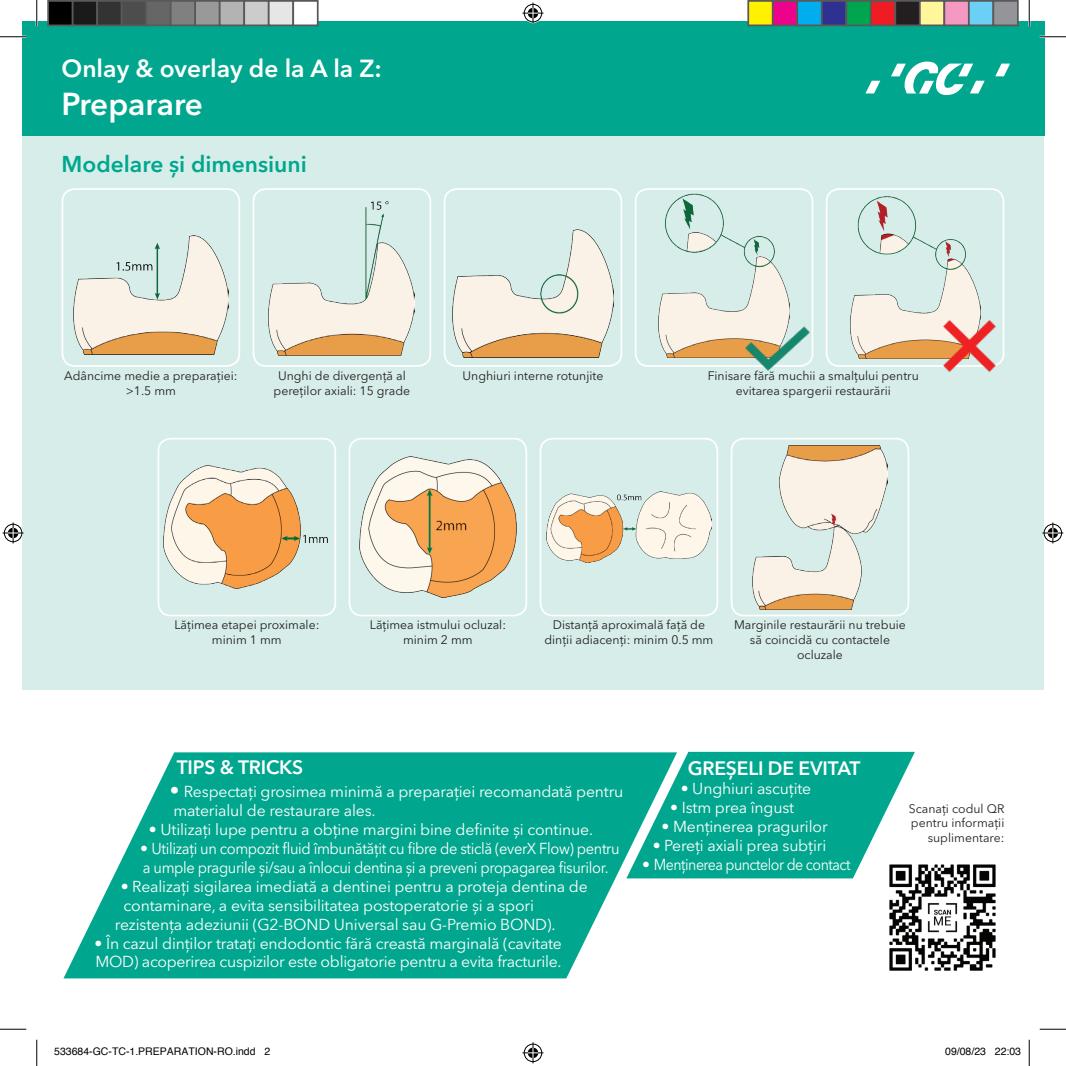
<style>
.page{position:relative;width:1066px;height:1066px;background:#fff}
.page>*{position:absolute;margin:0;border:0;box-sizing:border-box;transform-origin:0 0}
.t1{font:600 31.5px "Avenir Next Cyr";letter-spacing:-.005em;color:#fff}
.t2{font:600 24.5px "Avenir Next Cyr";color:#fff}
.t3{font:600 22.75px "Avenir Next Cyr";color:#00a78e}
.t4{font:600 19.25px "Avenir Next Cyr";letter-spacing:-.01em;color:#fff}
.t5{font:15.75px/18.9px "Avenir Next Cyr";letter-spacing:-.01em;color:#fff}
.t6{font:15.75px "Avenir Next Cyr";letter-spacing:-.035em;color:#fff}
.t7{font:12.25px/14.7px "Avenir Next Cyr";color:#231f20;text-align:center}
.t8{font:10.5px "Helvetica";color:#000}
.s1{font-weight:600;font-size:19.25px}
</style>
<div class="page">
<div style="left:23px;top:135px;width:1021px;height:554px;background:#d6ede9"></div>
<div style="left:22px;top:22px;width:1022px;height:114px;background:#00a78e"></div>
<svg style="left:995px;top:64px;width:15px;height:12px"></svg>
<svg style="left:891px;top:62px;width:93px;height:33px"></svg>
<svg style="left:865px;top:81px;width:15px;height:12px"></svg>
<img style="left:73px;top:235px;width:156px;height:120px">
<div style="left:62px;top:188px;width:178px;height:179px;border:2px solid #fff;border-radius:12px"></div>
<img style="left:269px;top:201px;width:146px;height:154px">
<div style="left:253px;top:188px;width:178px;height:179px;border:2px solid #fff;border-radius:12px"></div>
<img style="left:658px;top:194px;width:131px;height:163px">
<div style="left:635px;top:188px;width:178px;height:179px;border:2px solid #fff;border-radius:12px"></div>
<img style="left:850px;top:196px;width:130px;height:162px">
<div style="left:825px;top:188px;width:179px;height:179px;border:2px solid #fff;border-radius:12px"></div>
<img style="left:452px;top:229px;width:161px;height:128px">
<div style="left:444px;top:188px;width:178px;height:179px;border:2px solid #fff;border-radius:12px"></div>
<img style="left:164px;top:466px;width:164px;height:122px">
<div style="left:157px;top:438px;width:179px;height:178px;border:2px solid #fff;border-radius:12px"></div>
<img style="left:359px;top:457px;width:157px;height:141px">
<div style="left:348px;top:438px;width:179px;height:178px;border:2px solid #fff;border-radius:12px"></div>
<img style="left:546px;top:491px;width:165px;height:71px">
<div style="left:539px;top:438px;width:179px;height:178px;border:2px solid #fff;border-radius:12px"></div>
<img style="left:752px;top:445px;width:135px;height:164px">
<div style="left:730px;top:438px;width:179px;height:178px;border:2px solid #fff;border-radius:12px"></div>
<img style="left:745px;top:316px;width:65px;height:55px">
<img style="left:934px;top:312px;width:70px;height:60px">
<img style="left:889px;top:864px;width:107px;height:107px">
<div style="left:880px;top:855px;width:124px;height:124px;border:2px solid #fff;border-radius:11px"></div>
<svg style="left:63px;top:752px;width:614px;height:226px;fill:#00a78e"></svg>
<svg style="left:626px;top:752px;width:289px;height:126px;background:#22b29c"></svg>
<hr style="left:0;top:36px;width:26px;height:2px;background:#fff">
<hr style="left:1039px;top:36px;width:27px;height:2px;background:#fff">
<hr style="left:36px;top:0;width:2px;height:26px;background:#fff">
<hr style="left:1028px;top:0;width:2px;height:26px;background:#fff">
<svg style="left:0;top:36px;width:26px;height:1px"></svg>
<svg style="left:1039px;top:36px;width:27px;height:1px"></svg>
<svg style="left:0;top:1029px;width:26px;height:1px"></svg>
<svg style="left:1039px;top:1029px;width:27px;height:1px"></svg>
<svg style="left:36px;top:0;width:1px;height:26px"></svg>
<svg style="left:36px;top:1039px;width:1px;height:27px"></svg>
<svg style="left:1029px;top:0;width:1px;height:26px"></svg>
<svg style="left:1029px;top:1039px;width:1px;height:27px"></svg>
<svg style="left:522px;top:3px;width:21px;height:21px"></svg>
<svg style="left:522px;top:1042px;width:21px;height:21px"></svg>
<svg style="left:3px;top:522px;width:21px;height:21px"></svg>
<svg style="left:1042px;top:522px;width:21px;height:21px"></svg>
<div style="left:48px;top:1px;width:25px;height:24px;background:#000"></div>
<div style="left:47px;top:0;width:27px;height:26px;border:2px solid #595959"></div>
<div style="left:73px;top:1px;width:24px;height:24px;background:#1a1a1a"></div>
<div style="left:72px;top:0;width:26px;height:26px;border:2px solid #595959"></div>
<div style="left:97px;top:1px;width:25px;height:24px;background:#333"></div>
<div style="left:96px;top:0;width:26px;height:26px;border:2px solid #595959"></div>
<div style="left:122px;top:1px;width:24px;height:24px;background:#4d4d4d"></div>
<div style="left:121px;top:0;width:26px;height:26px;border:2px solid #595959"></div>
<div style="left:146px;top:1px;width:25px;height:24px;background:#666"></div>
<div style="left:145px;top:0;width:27px;height:26px;border:2px solid #595959"></div>
<div style="left:171px;top:1px;width:24px;height:24px;background:#808080"></div>
<div style="left:170px;top:0;width:26px;height:26px;border:2px solid #595959"></div>
<div style="left:195px;top:1px;width:25px;height:24px;background:#999"></div>
<div style="left:194px;top:0;width:26px;height:26px;border:2px solid #595959"></div>
<div style="left:220px;top:1px;width:24px;height:24px;background:#b3b3b3"></div>
<div style="left:219px;top:0;width:26px;height:26px;border:2px solid #595959"></div>
<div style="left:244px;top:1px;width:25px;height:24px;background:#ccc"></div>
<div style="left:243px;top:0;width:27px;height:26px;border:2px solid #595959"></div>
<div style="left:269px;top:1px;width:24px;height:24px;background:#e6e6e6"></div>
<div style="left:268px;top:0;width:26px;height:26px;border:2px solid #595959"></div>
<div style="left:293px;top:1px;width:25px;height:24px;background:#fff"></div>
<div style="left:292px;top:0;width:26px;height:26px;border:2px solid #595959"></div>
<div style="left:748px;top:1px;width:25px;height:24px;background:#fff101"></div>
<div style="left:747px;top:0;width:26px;height:26px;border:2px solid #595959"></div>
<div style="left:773px;top:1px;width:24px;height:24px;background:#ed028c"></div>
<div style="left:772px;top:0;width:26px;height:26px;border:2px solid #595959"></div>
<div style="left:797px;top:1px;width:25px;height:24px;background:#00aeef"></div>
<div style="left:796px;top:0;width:26px;height:26px;border:2px solid #595959"></div>
<div style="left:822px;top:1px;width:24px;height:24px;background:#2e3092"></div>
<div style="left:821px;top:0;width:26px;height:26px;border:2px solid #595959"></div>
<div style="left:846px;top:1px;width:25px;height:24px;background:#00a54f"></div>
<div style="left:845px;top:0;width:26px;height:26px;border:2px solid #595959"></div>
<div style="left:871px;top:1px;width:24px;height:24px;background:#ee1d23"></div>
<div style="left:870px;top:0;width:26px;height:26px;border:2px solid #595959"></div>
<div style="left:895px;top:1px;width:25px;height:24px;background:#231f20"></div>
<div style="left:894px;top:0;width:26px;height:26px;border:2px solid #595959"></div>
<div style="left:920px;top:1px;width:24px;height:24px;background:#fff79a"></div>
<div style="left:919px;top:0;width:26px;height:26px;border:2px solid #595959"></div>
<div style="left:944px;top:1px;width:25px;height:24px;background:#f499c2"></div>
<div style="left:943px;top:0;width:26px;height:26px;border:2px solid #595959"></div>
<div style="left:969px;top:1px;width:24px;height:24px;background:#6bcff6"></div>
<div style="left:968px;top:0;width:26px;height:26px;border:2px solid #595959"></div>
<div style="left:993px;top:1px;width:25px;height:24px;background:#939598"></div>
<div style="left:992px;top:0;width:26px;height:26px;border:2px solid #595959"></div>
<h2 class="t2" style="left:62px;top:53px;width:322px">Onlay &amp; overlay de la A la Z:</h2>
<h1 class="t1" style="left:62px;top:84px;width:143px">Preparare</h1>
<h3 class="t3" style="left:62px;top:150px;width:247px">Modelare și dimensiuni</h3>
<p class="t7" style="left:64px;top:368px;width:175px">Adâncime medie a preparației: &gt;1.5 mm</p>
<p class="t7" style="left:274px;top:368px;width:138px">Unghi de divergență al pereților axiali: 15 grade</p>
<p class="t7" style="left:708px;top:368px;width:212px">Finisare fără muchii a smalțului pentru evitarea spargerii restaurării</p>
<p class="t7" style="left:462px;top:368px;width:142px">Unghiuri interne rotunjite</p>
<p class="t7" style="left:174px;top:618px;width:146px">Lățimea etapei proximale: minim 1 mm</p>
<p class="t7" style="left:370px;top:618px;width:138px">Lățimea istmului ocluzal: minim 2 mm</p>
<p class="t7" style="left:544px;top:618px;width:170px">Distanță aproximală față de dinții adiacenți: minim 0.5 mm</p>
<p class="t7" style="left:734px;top:618px;width:173px">Marginile restaurării nu trebuie să coincidă cu contactele ocluzale</p>
<p class="t4" style="left:177px;top:755px;width:128px">TIPS &amp; TRICKS</p>
<p class="t5" style="left:170px;top:782px;width:455px"><span class="s1">•</span> Respectați grosimea minimă a preparației recomandată pentru materialul de restaurare ales.</p>
<p class="t5" style="left:149px;top:820px;width:446px">• Utilizați lupe pentru a obține margini bine definite și continue.</p>
<p class="t5" style="left:140px;top:839px;width:481px">• Utilizați un compozit fluid îmbunătățit cu fibre de sticlă (everX Flow) pentru a umple pragurile și/sau a înlocui dentina și a preveni propagarea fisurilor.</p>
<p class="t5" style="left:121px;top:877px;width:468px">• Realizați sigilarea imediată a dentinei pentru a proteja dentina de</p>
<p class="t5" style="left:124px;top:895px;width:412px">contaminare, a evita sensibilitatea postoperatorie și a spori</p>
<p class="t5" style="left:115px;top:914px;width:442px">rezistența adeziunii (G2-BOND Universal sau G-Premio BOND).</p>
<p class="t5" style="left:95px;top:933px;width:469px">• În cazul dinților tratați endodontic fără creastă marginală (cavitate<br>MOD) acoperirea cuspizilor este obligatorie pentru a evita fracturile.</p>
<p class="t4" style="left:688px;top:756px;width:174px">GREȘELI DE EVITAT</p>
<p class="t5" style="left:681px;top:779px;width:132px">• Unghiuri ascuțite</p>
<p class="t5" style="left:670px;top:798px;width:125px">• Istm prea îngust</p>
<p class="t5" style="left:661px;top:817px;width:168px">• Menținerea pragurilor</p>
<p class="t5" style="left:653px;top:836px;width:175px">• Pereți axiali prea subțiri</p>
<p class="t6" style="left:642px;top:855px;width:210px">• Menținerea punctelor de contact</p>
<p class="t7" style="left:908px;top:801px;width:97px;text-align:right">Scanați codul QR pentru informații suplimentare:</p>
<p class="t8" style="left:54px;top:1043px;width:217px">533684-GC-TC-1.PREPARATION-RO.indd 2</p>
<p class="t8" style="left:945px;top:1043px;width:77px">09/08/23 22:03</p>
</div>
